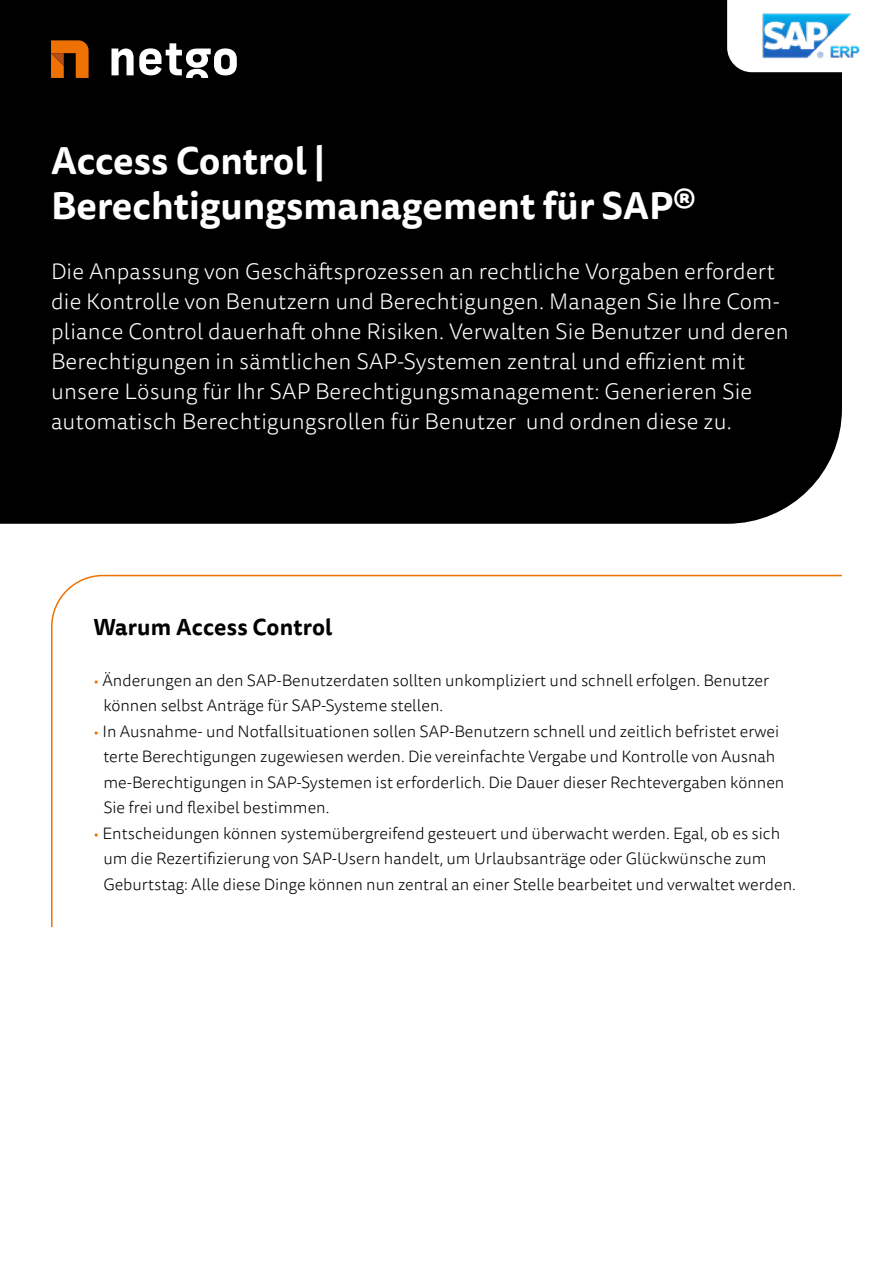
<style>
.page{position:relative;width:893px;height:1263px;background:#fff}
.page>*{position:absolute;margin:0;border:0;box-sizing:border-box;transform-origin:0 0}
.t1{font:700 37.5px/45px "Tisa Sans Pro";color:#fff}
.t2{font:300 22.5px/30px "Tisa Sans Pro";letter-spacing:.01em;color:#fff}
.t3{font:700 22.5px "Tisa Sans Pro";letter-spacing:.01em;color:#000}
.t4{font:300 16.5px/25.5px "Tisa Sans Pro";color:#000}
.s1{color:#ee7203}
</style>
<div class="page">
<div style="left:0;top:0;width:842px;height:524px;background:#000"></div>
<svg style="left:51px;top:574px;width:791px;height:354px"></svg>
<svg style="left:111px;top:43px;width:126px;height:35px"></svg>
<svg style="left:51px;top:40px;width:38px;height:38px"></svg>
<svg style="left:727px;top:0;width:115px;height:72px"></svg>
<img style="left:755px;top:10px;width:105px;height:52px">
<h1 class="t1" style="left:51px;top:138px;width:646px">Access Control |<br>Berechtigungsmanagement für SAP®</h1>
<p class="t2" style="left:51px;top:257px;width:739px">Die Anpassung von Geschäftsprozessen an rechtliche Vorgaben erfordert die Kontrolle von Benutzern und Berechtigungen. Managen Sie Ihre Com&shy;pliance Control dauerhaft ohne Risiken. Verwalten Sie Benutzer und deren Berechtigungen in sämtlichen SAP-Systemen zentral und effizient mit unsere Lösung für Ihr SAP Berechtigungsmanagement: Generieren Sie automatisch Berechtigungsrollen für Benutzer und ordnen diese zu.</p>
<h2 class="t3" style="left:94px;top:610px;width:241px">Warum Access Control</h2>
<p class="t4" style="left:103px;top:668px;width:668px;text-indent:-10px"><span class="s1">•</span> Änderungen an den SAP-Benutzerdaten sollten unkompliziert und schnell erfolgen. Benutzer können selbst Anträge für SAP-Systeme stellen.</p>
<p class="t4" style="left:103px;top:719px;width:683px;text-indent:-10px"><span class="s1">•</span> In Ausnahme- und Notfallsituationen sollen SAP-Benutzern schnell und zeitlich befristet erwei terte Berechtigungen zugewiesen werden. Die vereinfachte Vergabe und Kontrolle von Ausnah me-Berechtigungen in SAP-Systemen ist erforderlich. Die Dauer dieser Rechtevergaben können Sie frei und flexibel bestimmen.</p>
<p class="t4" style="left:103px;top:821px;width:694px;text-indent:-10px"><span class="s1">•</span> Entscheidungen können systemübergreifend gesteuert und überwacht werden. Egal, ob es sich um die Rezertifizierung von SAP-Usern handelt, um Urlaubsanträge oder Glückwünsche zum<br>Geburtstag: Alle diese Dinge können nun zentral an einer Stelle bearbeitet und verwaltet werden.</p>
</div>
